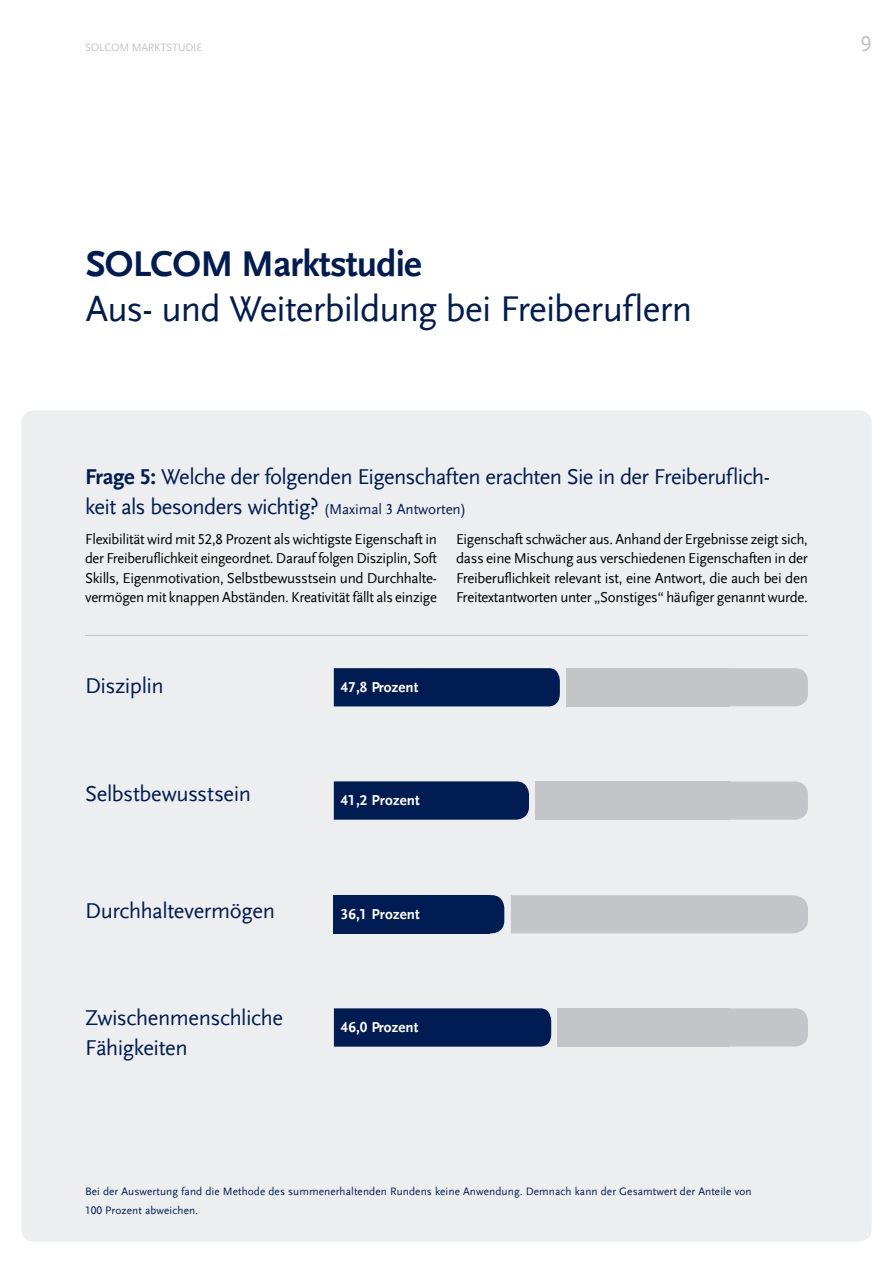
<style>
.page{position:relative;width:893px;height:1263px;background:#fff}
.page>*{position:absolute;margin:0;border:0;box-sizing:border-box;transform-origin:0 0}
.t1{font:37.5px "Scala Sans LF";letter-spacing:-.02em;color:#001c52}
.t2{font:700 37.5px "Scala Sans LF";letter-spacing:-.02em;color:#001c52}
.t3{font:22.5px/30px "Scala Sans LF";letter-spacing:-.025em;color:#001c52}
.t4{font:22.5px "Scala Sans LF";color:#c3c5c8}
.t5{font:15px/19.2px "Scala Sans LF";letter-spacing:-.02em;color:#000;text-align:justify}
.t6{font:700 15px "Scala Sans LF";letter-spacing:.01em;color:#fff}
.t7{font:11.25px/19.2px "Scala Sans LF";letter-spacing:.01em;color:#001c52}
.t8{font:11.25px "Scala Sans LF";letter-spacing:-.02em;color:#c3c5c8}
.s1{font-weight:700}
.s2{font-size:15px}
</style>
<div class="page">
<div style="left:21px;top:410px;width:851px;height:832px;background:#edeeef;border-radius:13px"></div>
<hr style="left:85px;top:635px;width:723px;height:1px;background:#c3c5c8">
<div style="left:614px;top:668px;width:194px;height:38px;background:#c3c5c8;border-radius:13px"></div>
<div style="left:561px;top:1008px;width:247px;height:38px;background:#c3c5c8;border-radius:13px"></div>
<div style="left:566px;top:668px;width:163px;height:38px;background:#c3c5c8"></div>
<div style="left:558px;top:1008px;width:171px;height:38px;background:#c3c5c8"></div>
<div style="left:334px;top:668px;width:226px;height:38px;background:#001c52"></div>
<div style="left:334px;top:1008px;width:217px;height:39px;background:#001c52"></div>
<div style="left:511px;top:895px;width:297px;height:38px;background:#c3c5c8"></div>
<div style="left:334px;top:895px;width:156px;height:38px;background:#001c52"></div>
<div style="left:475px;top:895px;width:29px;height:38px;background:#001c52;border-radius:13px"></div>
<div style="left:617px;top:781px;width:191px;height:39px;background:#c3c5c8;border-radius:13px"></div>
<div style="left:535px;top:781px;width:195px;height:39px;background:#c3c5c8"></div>
<div style="left:334px;top:781px;width:195px;height:39px;background:#001c52"></div>
<p class="t8" style="left:85px;top:41px;width:119px">SOLCOM MARKTSTUDIE</p>
<h2 class="t4" style="left:860px;top:31px;width:13px">9</h2>
<h1 class="t2" style="left:86px;top:242px;width:338px">SOLCOM Marktstudie</h1>
<h1 class="t1" style="left:86px;top:288px;width:608px">Aus- und Weiterbildung bei Freiberuflern</h1>
<h2 class="t3" style="left:85px;top:462px;width:687px"><span class="s1">Frage 5:</span> Welche der folgenden Eigenschaften erachten Sie in der Freiberuflich&shy;keit als besonders wichtig? <span class="s2">(Maximal 3 Antworten)</span></h2>
<p class="t5" style="left:85px;top:530px;width:353px">Flexibilität wird mit 52,8 Prozent als wichtigste Eigenschaft in der Freiberuflichkeit eingeordnet. Darauf folgen Disziplin, Soft Skills, Eigenmotivation, Selbstbewusstsein und Durchhalte&shy;vermögen mit knappen Abständen. Kreativität fällt als einzige</p>
<p class="t5" style="left:456px;top:530px;width:353px">Eigenschaft schwächer aus. Anhand der Ergebnisse zeigt sich, dass eine Mischung aus verschiedenen Eigenschaften in der Freiberuflichkeit relevant ist, eine Antwort, die auch bei den Freitextantworten unter „Sonstiges“ häufiger genannt wurde.</p>
<h2 class="t3" style="left:85px;top:671px;width:80px">Disziplin</h2>
<h2 class="t3" style="left:85px;top:779px;width:167px">Selbstbewusstsein</h2>
<p class="t6" style="left:341px;top:678px;width:79px">47,8 Prozent</p>
<p class="t6" style="left:341px;top:792px;width:81px">41,2 Prozent</p>
<h2 class="t3" style="left:85px;top:896px;width:191px">Durchhaltevermögen</h2>
<p class="t6" style="left:341px;top:905px;width:81px">36,1 Prozent</p>
<h2 class="t3" style="left:85px;top:1003px;width:199px">Zwischenmenschliche<br>Fähigkeiten</h2>
<p class="t6" style="left:341px;top:1019px;width:79px">46,0 Prozent</p>
<p class="t7" style="left:85px;top:1182px;width:668px">Bei der Auswertung fand die Methode des summenerhaltenden Rundens keine Anwendung. Demnach kann der Gesamtwert der Anteile von<br>100 Prozent abweichen.</p>
</div>
